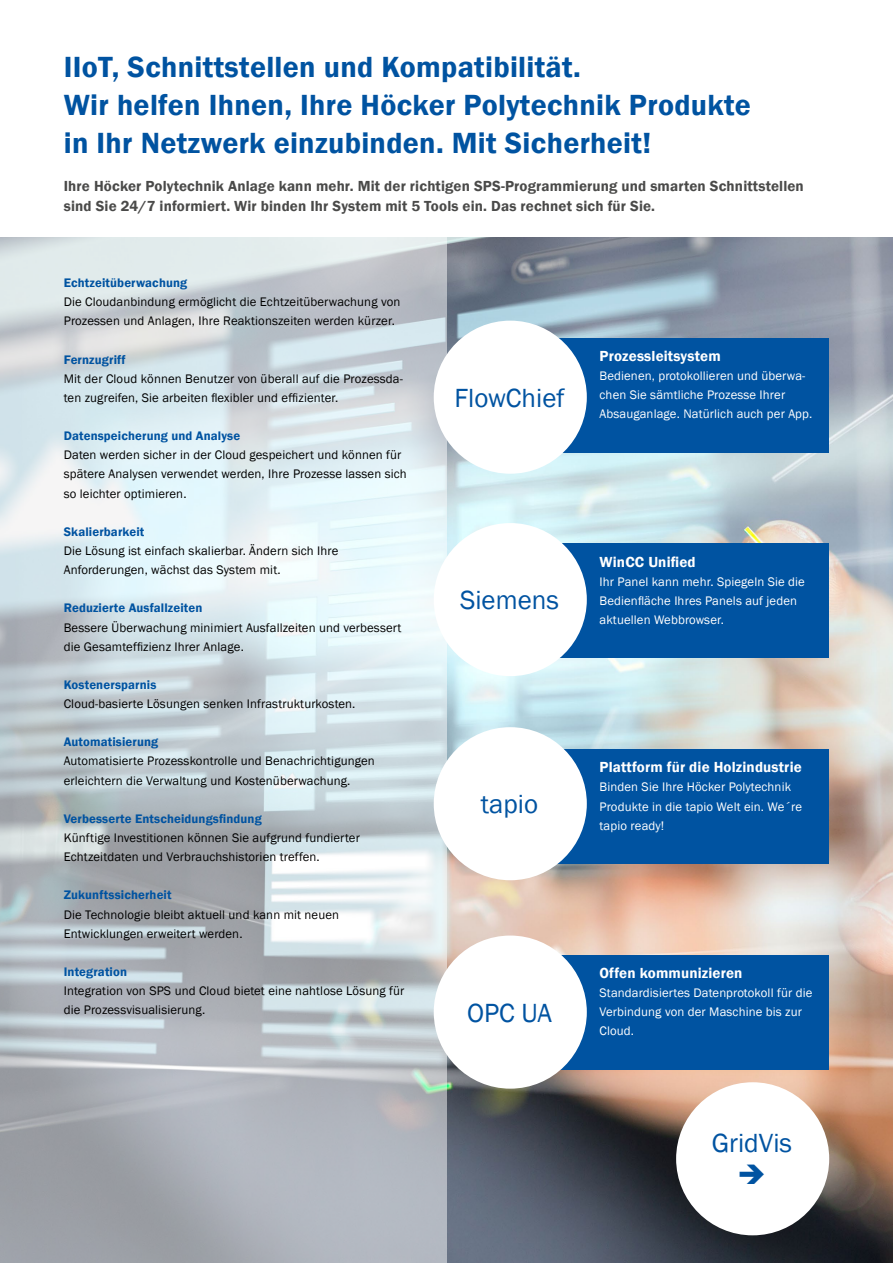
<style>
.page{position:relative;width:893px;height:1263px;background:#fff}
.page>*{position:absolute;margin:0;border:0;box-sizing:border-box;transform-origin:0 0}
.t1{font:600 30px/38.2px "Franklin Gothic";letter-spacing:.01em;color:#0053a1}
.t2{font:27px "Franklin Gothic";color:#0053a1}
.t3{font:600 15px/19.2px "Franklin Gothic";letter-spacing:.01em;color:#4a4a49}
.t4{font:600 15px "Franklin Gothic";letter-spacing:.01em;color:#fff}
.t5{font:12.75px/19.2px "Franklin Gothic";letter-spacing:.01em;color:#000}
.t6{font:12.75px/19.2px "Franklin Gothic";letter-spacing:.01em;color:#fff}
.t7{font:600 12.75px "Franklin Gothic";letter-spacing:.01em;color:#0053a1}
</style>
<div class="page">
<img style="left:446px;top:237px;width:447px;height:1026px">
<svg style="left:0;top:237px;width:446px;height:1026px;background:#c6cfd4"></svg>
<div style="left:497px;top:338px;width:332px;height:114px;background:#0053a1"></div>
<div style="left:497px;top:543px;width:332px;height:115px;background:#0053a1"></div>
<div style="left:497px;top:749px;width:332px;height:115px;background:#0053a1"></div>
<div style="left:497px;top:955px;width:332px;height:114px;background:#0053a1"></div>
<div style="left:434px;top:321px;width:153px;height:153px;background:#fff;border-radius:50%"></div>
<div style="left:434px;top:523px;width:153px;height:153px;background:#fff;border-radius:50%"></div>
<div style="left:434px;top:727px;width:153px;height:153px;background:#fff;border-radius:50%"></div>
<div style="left:434px;top:935px;width:153px;height:154px;background:#fff;border-radius:50%"></div>
<div style="left:676px;top:1082px;width:153px;height:153px;background:#fff;border-radius:50%"></div>
<h1 class="t1" style="left:64px;top:48px;width:688px">IIoT, Schnittstellen und Kompatibilität.<br>Wir helfen Ihnen, Ihre Höcker Polytechnik Produkte in Ihr Netzwerk einzubinden. Mit Sicherheit!</h1>
<p class="t3" style="left:64px;top:177px;width:742px">Ihre Höcker Polytechnik Anlage kann mehr. Mit der richtigen SPS-Programmierung und smarten Schnittstellen sind Sie 24/7 informiert. Wir binden Ihr System mit 5 Tools ein. Das rechnet sich für Sie.</p>
<p class="t7" style="left:64px;top:275px;width:125px">Echtzeitüberwachung</p>
<p class="t5" style="left:64px;top:293px;width:338px">Die Cloudanbindung ermöglicht die Echtzeitüberwachung von<br>Prozessen und Anlagen, Ihre Reaktionszeiten werden kürzer.</p>
<p class="t7" style="left:64px;top:351px;width:63px">Fernzugriff</p>
<p class="t5" style="left:64px;top:369px;width:341px">Mit der Cloud können Benutzer von überall auf die Prozessda&shy;ten zugreifen, Sie arbeiten flexibler und effizienter.</p>
<p class="t7" style="left:64px;top:428px;width:178px">Datenspeicherung und Analyse</p>
<p class="t5" style="left:64px;top:446px;width:344px">Daten werden sicher in der Cloud gespeichert und können für spätere Analysen verwendet werden, Ihre Prozesse lassen sich so leichter optimieren.</p>
<p class="t7" style="left:64px;top:524px;width:82px">Skalierbarkeit</p>
<p class="t5" style="left:64px;top:541px;width:276px">Die Lösung ist einfach skalierbar. Ändern sich Ihre<br>Anforderungen, wächst das System mit.</p>
<p class="t7" style="left:64px;top:600px;width:140px">Reduzierte Ausfallzeiten</p>
<p class="t5" style="left:64px;top:618px;width:339px">Bessere Überwachung minimiert Ausfallzeiten und verbessert die Gesamteffizienz Ihrer Anlage.</p>
<p class="t7" style="left:64px;top:677px;width:94px">Kostenersparnis</p>
<p class="t5" style="left:64px;top:694px;width:293px">Cloud-basierte Lösungen senken Infrastrukturkosten.</p>
<p class="t7" style="left:64px;top:734px;width:96px">Automatisierung</p>
<p class="t5" style="left:64px;top:752px;width:313px">Automatisierte Prozesskontrolle und Benachrichtigungen erleichtern die Verwaltung und Kostenüberwachung.</p>
<p class="t7" style="left:64px;top:811px;width:199px">Verbesserte Entscheidungsfindung</p>
<p class="t5" style="left:64px;top:828px;width:298px">Künftige Investitionen können Sie aufgrund fundierter<br>Echtzeitdaten und Verbrauchshistorien treffen.</p>
<p class="t7" style="left:64px;top:887px;width:109px">Zukunftssicherheit</p>
<p class="t5" style="left:64px;top:905px;width:277px">Die Technologie bleibt aktuell und kann mit neuen<br>Entwicklungen erweitert werden.</p>
<p class="t7" style="left:64px;top:964px;width:65px">Integration</p>
<p class="t5" style="left:64px;top:981px;width:342px">Integration von SPS und Cloud bietet eine nahtlose Lösung für die Prozessvisualisierung.</p>
<h2 class="t2" style="left:454px;top:381px;width:112px">FlowChief</h2>
<p class="t4" style="left:600px;top:347px;width:123px">Prozessleitsystem</p>
<p class="t6" style="left:600px;top:366px;width:214px">Bedienen, protokollieren und überwa&shy;chen Sie sämtliche Prozesse Ihrer<br>Absauganlage. Natürlich auch per App.</p>
<h2 class="t2" style="left:460px;top:583px;width:100px">Siemens</h2>
<p class="t4" style="left:600px;top:552px;width:98px">WinCC Unified</p>
<p class="t6" style="left:600px;top:572px;width:207px">Ihr Panel kann mehr. Spiegeln Sie die<br>Bedienfläche Ihres Panels auf jeden aktuellen Webbrowser.</p>
<h2 class="t2" style="left:481px;top:787px;width:59px">tapio</h2>
<p class="t4" style="left:600px;top:758px;width:204px">Plattform für die Holzindustrie</p>
<p class="t6" style="left:600px;top:778px;width:204px">Binden Sie Ihre Höcker Polytechnik<br>Produkte in die tapio Welt ein. We´re tapio ready!</p>
<h2 class="t2" style="left:467px;top:996px;width:86px">OPC UA</h2>
<p class="t4" style="left:600px;top:964px;width:144px">Offen kommunizieren</p>
<p class="t6" style="left:600px;top:983px;width:214px">Standardisiertes Datenprotokoll für die<br>Verbindung von der Maschine bis zur<br>Cloud.</p>
<h2 class="t2" style="left:712px;top:1126px;width:82px">GridVis</h2>
</div>
